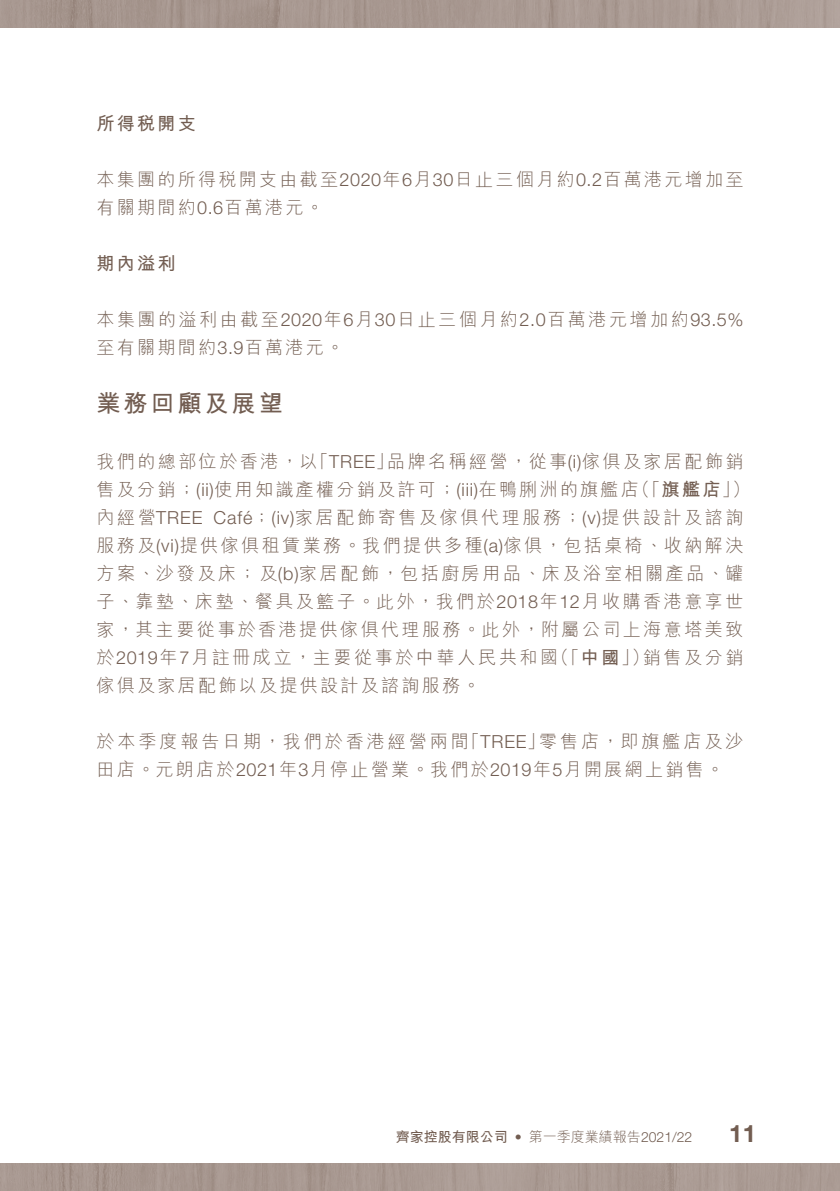
<style>
.page{position:relative;width:840px;height:1191px;background:#fff}
.page>*{position:absolute;margin:0;border:0;box-sizing:border-box;transform-origin:0 0}
._01_RunH1{font:700 24px "M Hei HK";letter-spacing:.13em;color:#725d51}
.t1{font:700 24px "Helvetica Neue LT Std";color:#725d51}
._00_txt{font:300 18px/28px "M Hei HK";letter-spacing:.14em;color:#725d51}
._00_txt-2{font:300 18px/28px "M Hei HK";letter-spacing:.165em;color:#725d51}
._02_H2{font:700 18px "M Hei HK";letter-spacing:.13em;color:#725d51}
.t2{font:700 14px "M Hei HK";color:#725d51}
.s1{font-family:"Helvetica Neue LT Std"}
.s2{font-weight:700}
.s3{font-family:"Helvetica Neue LT Std";font-weight:300}
.s4{font-weight:300}
</style>
<div class="page">
<img style="left:0;top:0;width:839px;height:1191px">
<div style="left:0;top:28px;width:839px;height:1134px;background:#fff"></div>
<p class="_02_H2" style="left:96px;top:110px;width:101px">所得稅開支</p>
<p class="_00_txt" style="left:96px;top:165px;width:648px">本集團的所得稅開支由截至<span class="s1">2020</span>年<span class="s1">6</span>月<span class="s1">30</span>日止三個月約<span class="s1">0.2</span>百萬港元增加至有關期間約<span class="s1">0.6</span>百萬港元。</p>
<p class="_02_H2" style="left:96px;top:250px;width:80px">期內溢利</p>
<p class="_00_txt" style="left:96px;top:305px;width:648px">本集團的溢利由截至<span class="s1">2020</span>年<span class="s1">6</span>月<span class="s1">30</span>日止三個月約<span class="s1">2.0</span>百萬港元增加約<span class="s1">93.5%</span>至有關期間約<span class="s1">3.9</span>百萬港元。</p>
<p class="_01_RunH1" style="left:96px;top:385px;width:188px">業務回顧及展望</p>
<p class="_00_txt" style="left:96px;top:447px;width:655px">我們的總部位於香港，以「<span class="s1">TREE</span>」品牌名稱經營，從事<span class="s1">(i)</span>傢俱及家居配飾銷售及分銷；<span class="s1">(ii)</span>使用知識產權分銷及許可；<span class="s1">(iii)</span>在鴨脷洲的旗艦店（「<span class="s2">旗艦店</span>」）內經營<span class="s1">TREE Café</span>；<span class="s1">(iv)</span>家居配飾寄售及傢俱代理服務；<span class="s1">(v)</span>提供設計及諮詢服務及<span class="s1">(vi)</span>提供傢俱租賃業務。我們提供多種<span class="s1">(a)</span>傢俱，包括桌椅、收納解決方案、沙發及床；及<span class="s1">(b)</span>家居配飾，包括廚房用品、床及浴室相關產品、罐子、靠墊、床墊、餐具及籃子。此外，我們於<span class="s1">2018</span>年<span class="s1">12</span>月收購香港意享世家，其主要從事於香港提供傢俱代理服務。此外，附屬公司上海意塔美致於<span class="s1">2019</span>年<span class="s1">7</span>月註冊成立，主要從事於中華人民共和國（「<span class="s2">中國</span>」）銷售及分銷傢俱及家居配飾以及提供設計及諮詢服務。</p>
<p class="_00_txt-2" style="left:96px;top:727px;width:648px">於本季度報告日期，我們於香港經營兩間「<span class="s1">TREE</span>」零售店，即旗艦店及沙田店。元朗店於<span class="s1">2021</span>年<span class="s1">3</span>月停止營業。我們於<span class="s1">2019</span>年<span class="s1">5</span>月開展網上銷售。</p>
<p class="t2" style="left:395px;top:1127px;width:298px">齊家控股有限公司 <span class="s3">•</span> <span class="s4">第一季度業績報告</span><span class="s3">2021/22</span></p>
<h1 class="t1" style="left:729px;top:1118px;width:28px">11</h1>
</div>
